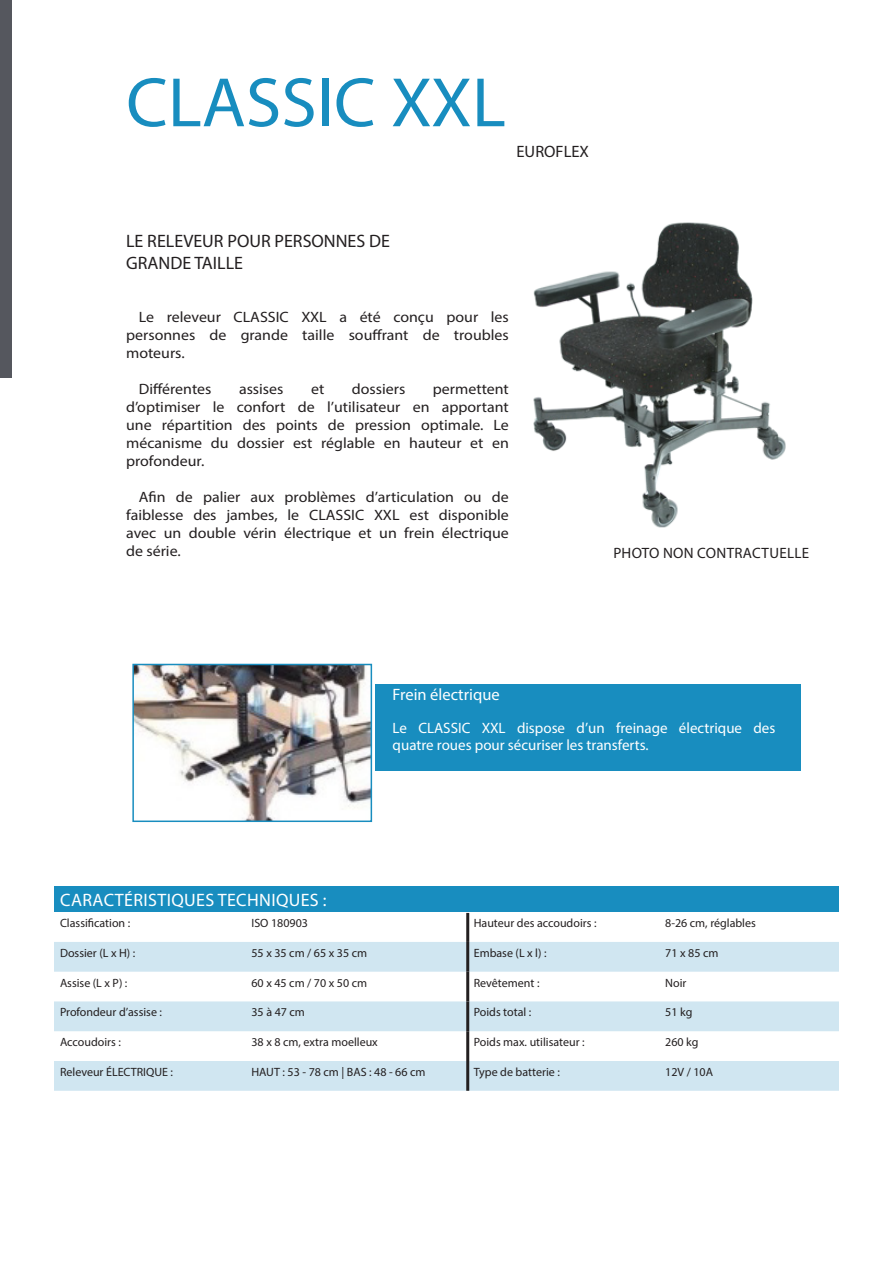
<style>
.page{position:relative;width:893px;height:1263px;background:#fff}
.page>*{position:absolute;margin:0;border:0;box-sizing:border-box;transform-origin:0 0}
.titre_du_produit_ora{font:70.5px "Myriad Pro";color:#188dbf}
.petit_titre_du_produ{font:18px/21.6px "Myriad Pro";color:#231f20}
.CARACTÉRISTIQUES_TEC{font:18px "Myriad Pro";letter-spacing:.02em;color:#fff}
.texte_noir_dans_les{font:16.5px "Myriad Pro";color:#fff}
.sous-titré_produit{font:16.5px "Myriad Pro";color:#231f20}
.description_du_produ{font:15px/18px "Myriad Pro";color:#231f20;text-align:justify;scale:1.06 1}
.texte_noir_dans_les-2{font:15px/16.5px "Myriad Pro";color:#fff}
.photo_non_contractue{font:15px "Myriad Pro";letter-spacing:.02em;color:#231f20}
.texte_noir_dans_les-3{font:12px "Myriad Pro";color:#231f20}
</style>
<div class="page">
<div style="left:0;top:0;width:12px;height:377px;background:#55575e"></div>
<img style="left:533px;top:222px;width:253px;height:306px">
<img style="left:135px;top:667px;width:234px;height:152px">
<div style="left:132px;top:664px;width:240px;height:158px;border:2px solid #188dbf"></div>
<div style="left:376px;top:684px;width:425px;height:87px;background:#188dbf"></div>
<div style="left:54px;top:887px;width:785px;height:25px;background:#188dbf"></div>
<svg style="left:54px;top:942px;width:785px;height:149px;fill:#d0e6f1"></svg>
<hr style="left:466px;top:913px;width:3px;height:29px;background:#231f20">
<hr style="left:466px;top:942px;width:3px;height:30px;background:#231f20">
<hr style="left:466px;top:972px;width:3px;height:29px;background:#231f20">
<hr style="left:466px;top:1001px;width:3px;height:30px;background:#231f20">
<hr style="left:466px;top:1031px;width:3px;height:30px;background:#231f20">
<hr style="left:466px;top:1061px;width:3px;height:30px;background:#231f20">
<p class="titre_du_produit_ora" style="left:126px;top:59px;width:381px">CLASSIC XXL</p>
<p class="sous-titré_produit" style="left:516px;top:142px;width:74px">EUROFLEX</p>
<p class="petit_titre_du_produ" style="left:126px;top:230px;width:265px">LE RELEVEUR POUR PERSONNES DE<br>GRANDE TAILLE</p>
<p class="description_du_produ" style="left:126px;top:307px;width:363px;text-indent:13px">Le releveur CLASSIC XXL a été conçu pour les personnes de grande taille souffrant de troubles moteurs.</p>
<p class="description_du_produ" style="left:139px;top:379px;width:70px">Différentes</p>
<p class="description_du_produ" style="left:239px;top:379px;width:44px">assises</p>
<p class="description_du_produ" style="left:311px;top:379px;width:14px">et</p>
<p class="description_du_produ" style="left:352px;top:379px;width:52px">dossiers</p>
<p class="description_du_produ" style="left:126px;top:379px;width:363px;text-indent:307px">permettent d’optimiser le confort de l’utilisateur en apportant une répartition des points de pression optimale. Le mécanisme du dossier est réglable en hauteur et en profondeur.</p>
<p class="description_du_produ" style="left:126px;top:487px;width:363px;text-indent:13px">Afin de palier aux problèmes d’articulation ou de faiblesse des jambes, le CLASSIC XXL est disponible avec un double vérin électrique et un frein électrique de série.</p>
<p class="photo_non_contractue" style="left:613px;top:544px;width:197px">PHOTO NON CONTRACTUELLE</p>
<p class="texte_noir_dans_les" style="left:393px;top:685px;width:109px">Frein électrique</p>
<p class="texte_noir_dans_les-2" style="left:393px;top:720px;width:384px">Le CLASSIC XXL dispose d’un freinage électrique des quatre roues pour sécuriser les transferts.</p>
<p class="CARACTÉRISTIQUES_TEC" style="left:60px;top:889px;width:268px">CARACTÉRISTIQUES TECHNIQUES :</p>
<p class="texte_noir_dans_les-3" style="left:60px;top:916px;width:72px">Classification :</p>
<p class="texte_noir_dans_les-3" style="left:251px;top:916px;width:58px">ISO 180903</p>
<p class="texte_noir_dans_les-3" style="left:474px;top:916px;width:124px">Hauteur des accoudoirs :</p>
<p class="texte_noir_dans_les-3" style="left:665px;top:916px;width:92px">8-26 cm, réglables</p>
<p class="texte_noir_dans_les-3" style="left:60px;top:945px;width:77px">Dossier (L x H) :</p>
<p class="texte_noir_dans_les-3" style="left:251px;top:945px;width:117px">55 x 35 cm / 65 x 35 cm</p>
<p class="texte_noir_dans_les-3" style="left:474px;top:945px;width:74px">Embase (L x l) :</p>
<p class="texte_noir_dans_les-3" style="left:665px;top:945px;width:55px">71 x 85 cm</p>
<p class="texte_noir_dans_les-3" style="left:60px;top:975px;width:69px">Assise (L x P) :</p>
<p class="texte_noir_dans_les-3" style="left:251px;top:975px;width:117px">60 x 45 cm / 70 x 50 cm</p>
<p class="texte_noir_dans_les-3" style="left:474px;top:975px;width:67px">Revêtement :</p>
<p class="texte_noir_dans_les-3" style="left:665px;top:975px;width:23px">Noir</p>
<p class="texte_noir_dans_les-3" style="left:60px;top:1005px;width:104px">Profondeur d’assise :</p>
<p class="texte_noir_dans_les-3" style="left:251px;top:1005px;width:55px">35 à 47 cm</p>
<p class="texte_noir_dans_les-3" style="left:474px;top:1005px;width:59px">Poids total :</p>
<p class="texte_noir_dans_les-3" style="left:665px;top:1005px;width:29px">51 kg</p>
<p class="texte_noir_dans_les-3" style="left:60px;top:1035px;width:62px">Accoudoirs :</p>
<p class="texte_noir_dans_les-3" style="left:251px;top:1035px;width:128px">38 x 8 cm, extra moelleux</p>
<p class="texte_noir_dans_les-3" style="left:474px;top:1035px;width:112px">Poids max. utilisateur :</p>
<p class="texte_noir_dans_les-3" style="left:665px;top:1035px;width:35px">260 kg</p>
<p class="texte_noir_dans_les-3" style="left:60px;top:1064px;width:115px">Releveur ÉLECTRIQUE :</p>
<p class="texte_noir_dans_les-3" style="left:251px;top:1064px;width:176px">HAUT : 53 - 78 cm | BAS : 48 - 66 cm</p>
<p class="texte_noir_dans_les-3" style="left:474px;top:1064px;width:88px">Type de batterie :</p>
<p class="texte_noir_dans_les-3" style="left:665px;top:1064px;width:49px">12V / 10A</p>
</div>
